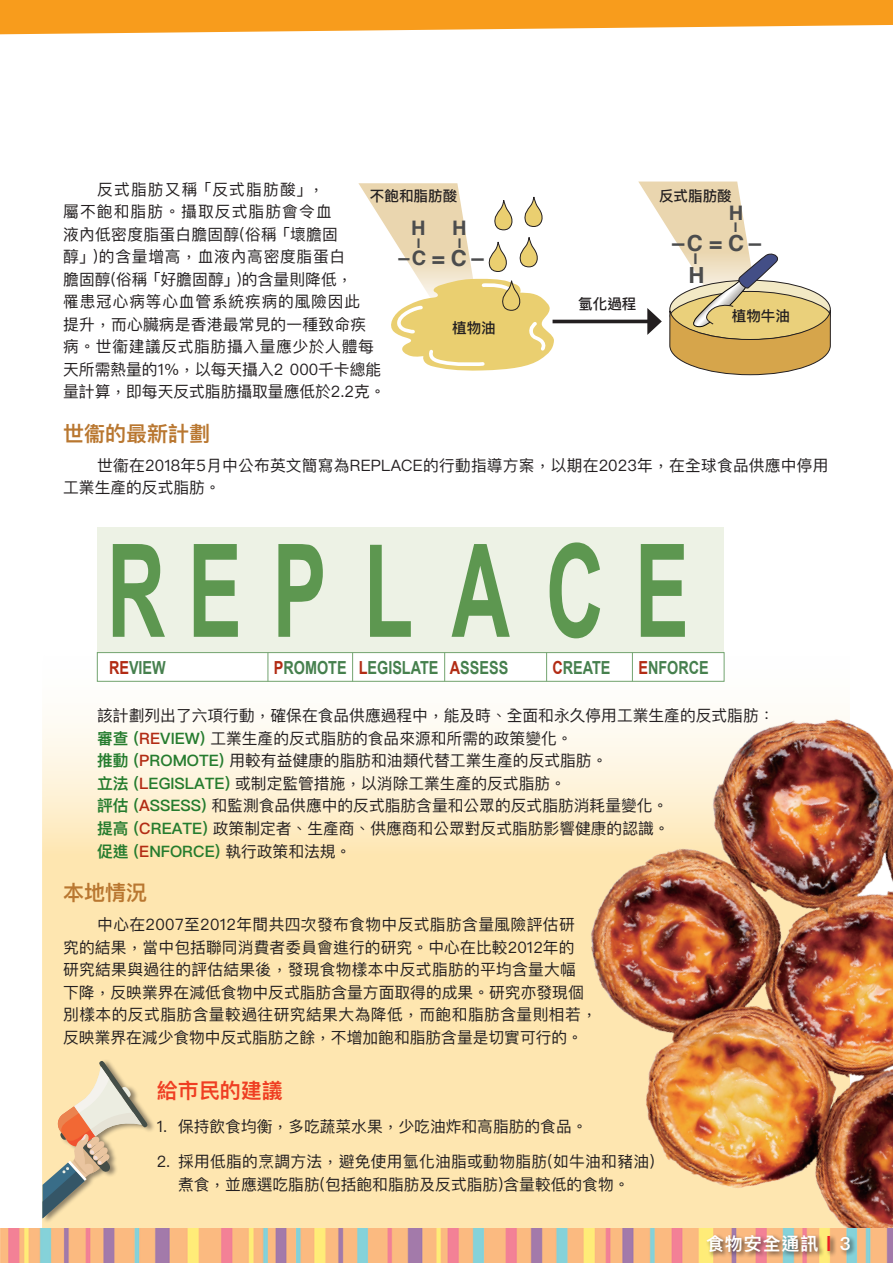
<style>
.page{position:relative;width:893px;height:1263px;background:#fff}
.page>*{position:absolute;margin:0;border:0;box-sizing:border-box;transform-origin:0 0}
.t1{font:700 129.6px "Arial";color:#5d9750;scale:.62 1}
.t2{font:700 22.2px "Helvetica";color:#4b4c4d}
.t3{font:600 21px "Ping Fang TC";color:#b97730}
.t4{font:600 21px "Ping Fang TC";color:#ef3e22}
.t5{font:700 19.95px "Helvetica";color:#4b4c4d}
.t6{font:700 18px "Arial";color:#46804e;scale:.8 1}
.t7{font:600 18px "Ping Fang TC";letter-spacing:.05em;color:#fff}
.t8{font:15.75px/22.5px "Ping Fang TC";letter-spacing:.005em;color:#231f20}
.t9{font:700 14.85px "Helvetica";color:#4b4c4d}
.t10{font:500 14.55px "Ping Fang HK";color:#231f20}
.t11{font:700 13.35px "Helvetica";color:#4b4c4d}
.s1{font-size:19.95px}
.s2{color:#b22b14}
.s3{font-weight:600;color:#257c2e}
.s4{font-weight:600;color:#b22b14}
.s5{font-size:21px;color:#ee1d23}
</style>
<div class="page">
<svg style="left:43px;top:652px;width:463px;height:577px;fill:#fee6b0"></svg>
<img style="left:506px;top:652px;width:387px;height:577px">
<hr style="left:553px;top:320px;width:100px;height:3px;background:#231f20">
<svg style="left:638px;top:182px;width:193px;height:193px"></svg>
<svg style="left:358px;top:183px;width:196px;height:188px"></svg>
<svg style="left:0;top:0;width:893px;height:35px"></svg>
<img style="left:0;top:1229px;width:893px;height:34px">
<div style="left:705px;top:1233px;width:151px;height:26px;background:#231f20;opacity:.75"></div>
<div style="left:42px;top:1059px;width:114px;height:165px;background:#fee6b0"></div>
<svg style="left:43px;top:1060px;width:106px;height:158px"></svg>
<div style="left:97px;top:527px;width:627px;height:154px;background:#edf2e5"></div>
<div style="left:97px;top:652px;width:627px;height:30px;background:#fff;border:1px solid #73a470"></div>
<svg style="left:268px;top:653px;width:1px;height:28px"></svg>
<svg style="left:352px;top:653px;width:1px;height:28px"></svg>
<svg style="left:444px;top:652px;width:1px;height:29px"></svg>
<svg style="left:546px;top:652px;width:1px;height:29px"></svg>
<svg style="left:632px;top:652px;width:1px;height:29px"></svg>
<p class="t8" style="left:63px;top:178px;width:324px;text-indent:34px">反式脂肪又稱「反式脂肪酸」，<br>屬不飽和脂肪。攝取反式脂肪會令血<br>液內低密度脂蛋白膽固醇(俗稱「壞膽固<br>醇」)的含量增高，血液內高密度脂蛋白<br>膽固醇(俗稱「好膽固醇」)的含量則降低，<br>罹患冠心病等心血管系統疾病的風險因此<br>提升，而心臟病是香港最常見的一種致命疾病。世衞建議反式脂肪攝入量應少於人體每天所需熱量的1%，以每天攝入2 000千卡總能量計算，即每天反式脂肪攝取量應低於2.2克。</p>
<h3 class="t3" style="left:63px;top:421px;width:149px">世衞的最新計劃</h3>
<p class="t8" style="left:63px;top:454px;width:767px;text-indent:34px">世衞在2018年5月中公布英文簡寫為REPLACE的行動指導方案，以期在2023年，在全球食品供應中停用工業生產的反式脂肪。</p>
<p class="t10" style="left:370px;top:187px;width:89px">不飽和脂肪酸</p>
<p class="t10" style="left:659px;top:187px;width:74px">反式脂肪酸</p>
<p class="t5" style="left:411px;top:212px;width:16px">H</p>
<p class="t5" style="left:452px;top:212px;width:16px">H</p>
<p class="t11" style="left:417px;top:232px;width:5px">I</p>
<p class="t11" style="left:458px;top:232px;width:5px">I</p>
<h2 class="t2" style="left:399px;top:240px;width:87px"><span class="s1">–C</span> = C–</h2>
<p class="t5" style="left:729px;top:196px;width:16px">H</p>
<p class="t11" style="left:734px;top:217px;width:5px">I</p>
<h2 class="t2" style="left:672px;top:225px;width:90px">–C = C–</h2>
<p class="t9" style="left:694px;top:247px;width:6px">I</p>
<h2 class="t2" style="left:689px;top:257px;width:18px">H</h2>
<p class="t10" style="left:578px;top:295px;width:60px">氫化過程</p>
<p class="t10" style="left:732px;top:307px;width:60px">植物牛油</p>
<p class="t10" style="left:452px;top:319px;width:45px">植物油</p>
<h1 class="t1" style="left:107px;top:506px;width:940px">R E P L A C E</h1>
<p class="t6" style="left:109px;top:655px;width:73px"><span class="s2">RE</span>VIEW</p>
<p class="t6" style="left:274px;top:655px;width:294px"><span class="s2">P</span>ROMOTE <span class="s2">L</span>EGISLATE <span class="s2">A</span>SSESS</p>
<p class="t6" style="left:552px;top:655px;width:74px"><span class="s2">C</span>REATE</p>
<p class="t6" style="left:638px;top:655px;width:90px"><span class="s2">E</span>NFORCE</p>
<p class="t8" style="left:97px;top:704px;width:679px">該計劃列出了六項行動，確保在食品供應過程中，能及時、全面和永久停用工業生產的反式脂肪：<span class="s3">審查 (</span><span class="s4">RE</span><span class="s3">VIEW)</span> 工業生產的反式脂肪的食品來源和所需的政策變化。<br><span class="s3">推動 (</span><span class="s4">P</span><span class="s3">ROMOTE)</span> 用較有益健康的脂肪和油類代替工業生產的反式脂肪。<br><span class="s3">立法 (</span><span class="s4">L</span><span class="s3">EGISLATE)</span> 或制定監管措施，以消除工業生產的反式脂肪。<br><span class="s3">評估 (</span><span class="s4">A</span><span class="s3">SSESS)</span> 和監測食品供應中的反式脂肪含量和公眾的反式脂肪消耗量變化。<br><span class="s3">提高 (</span><span class="s4">C</span><span class="s3">REATE)</span> 政策制定者、生產商、供應商和公眾對反式脂肪影響健康的認識。<br><span class="s3">促進 (</span><span class="s4">E</span><span class="s3">NFORCE)</span> 執行政策和法規。</p>
<h3 class="t3" style="left:63px;top:880px;width:86px">本地情況</h3>
<p class="t8" style="left:63px;top:913px;width:535px;text-indent:34px">中心在2007至2012年間共四次發布食物中反式脂肪含量風險評估研<br>究的結果，當中包括聯同消費者委員會進行的研究。中心在比較2012年的<br>研究結果與過往的評估結果後，發現食物樣本中反式脂肪的平均含量大幅<br>下降，反映業界在減低食物中反式脂肪含量方面取得的成果。研究亦發現個別樣本的反式脂肪含量較過往研究結果大為降低，而飽和脂肪含量則相若，反映業界在減少食物中反式脂肪之餘，不增加飽和脂肪含量是切實可行的。</p>
<h3 class="t4" style="left:157px;top:1078px;width:127px">給市民的建議</h3>
<p class="t8" style="left:157px;top:1115px;width:432px">1. 保持飲食均衡，多吃蔬菜水果，少吃油炸和高脂肪的食品。</p>
<p class="t8" style="left:157px;top:1150px;width:499px;text-align:center">2. 採用低脂的烹調方法，避免使用氫化油脂或動物脂肪(如牛油和豬油)煮食，並應選吃脂肪(包括飽和脂肪及反式脂肪)含量較低的食物。</p>
<p class="t7" style="left:706px;top:1233px;width:146px">食物安全通訊 <span class="s5">I</span> 3</p>
</div>
